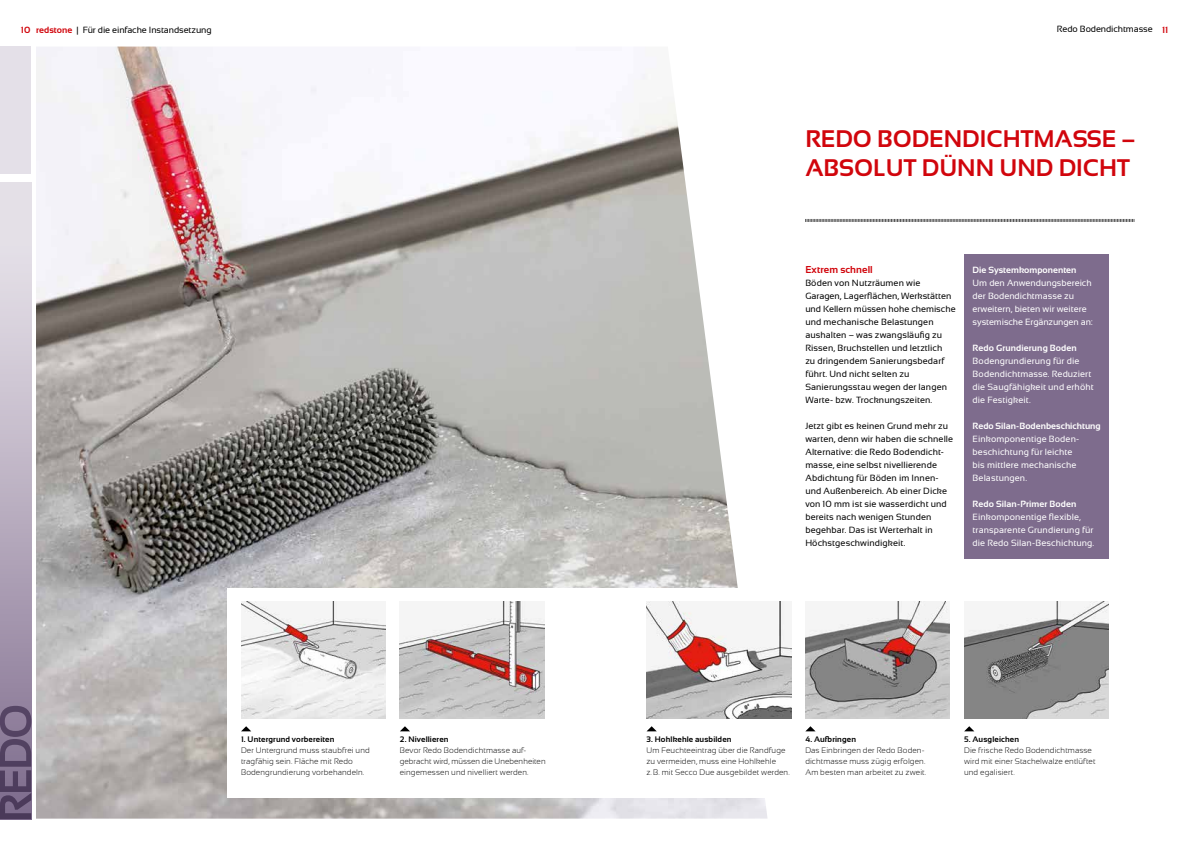
<style>
.page{position:relative;width:1191px;height:842px;background:#fff}
.page>*{position:absolute;margin:0;border:0;box-sizing:border-box;transform-origin:0 0}
.t1{font:700 24px/28.8px "Sansation";color:#d1050c}
.t2{font:700 10px "Sansation";letter-spacing:.01em;color:#d1050c}
.t3{font:9px/13px "Sansation";letter-spacing:.01em;color:#000}
.t4{font:9px/13px "Sansation";letter-spacing:.01em;color:#fff}
.t5{font:700 9px "Sansation";letter-spacing:.005em;color:#fff}
.t6{font:9px "Sansation";letter-spacing:-.01em;color:#000}
.t7{font:700 9px "Sansation";color:#d1050c}
.t8{font:300 8px/11px "Sansation";letter-spacing:.015em;color:#000}
.t9{font:700 8px "Sansation";letter-spacing:.015em;color:#000}
.s1{font-weight:700;color:#d1050c}
</style>
<div class="page">
<svg style="left:0;top:182px;width:31px;height:524px;background:#c2b8c8"></svg>
<div style="left:0;top:47px;width:31px;height:127px;background:#e4e0e8"></div>
<svg style="left:0;top:706px;width:31px;height:113px;background:#6b5a79"></svg>
<img style="left:36px;top:47px;width:731px;height:772px">
<div style="left:964px;top:254px;width:144px;height:305px;background:#7e6c8d"></div>
<svg style="left:805px;top:219px;width:329px;height:3px"></svg>
<div style="left:227px;top:588px;width:881px;height:210px;background:#fff"></div>
<img style="left:964px;top:601px;width:144px;height:117px">
<img style="left:241px;top:601px;width:145px;height:117px">
<img style="left:400px;top:601px;width:144px;height:117px">
<svg style="left:964px;top:726px;width:10px;height:5px"></svg>
<svg style="left:241px;top:726px;width:10px;height:5px"></svg>
<svg style="left:400px;top:726px;width:10px;height:5px"></svg>
<img style="left:646px;top:601px;width:145px;height:117px">
<svg style="left:647px;top:726px;width:10px;height:5px"></svg>
<img style="left:805px;top:601px;width:145px;height:117px">
<svg style="left:806px;top:726px;width:9px;height:5px"></svg>
<p class="t6" style="left:21px;top:24px;width:192px"><span class="s1">10 redstone</span> | Für die einfache Instandsetzung</p>
<p class="t7" style="left:1162px;top:24px;width:8px">11</p>
<p class="t6" style="left:1057px;top:24px;width:97px">Redo Bodendichtmasse</p>
<h1 class="t1" style="left:805px;top:124px;width:332px">REDO BODENDICHTMASSE –<br>ABSOLUT DÜNN UND DICHT</h1>
<p class="t9" style="left:241px;top:734px;width:95px">1. Untergrund vorbereiten</p>
<p class="t8" style="left:241px;top:744px;width:130px">Der Untergrund muss staubfrei und tragfähig sein. Fläche mit Redo<br>Bodengrundierung vorbehandeln.</p>
<p class="t9" style="left:400px;top:734px;width:50px">2. Nivellieren</p>
<p class="t8" style="left:400px;top:744px;width:147px">Bevor Redo Bodendichtmasse auf&shy;gebracht wird, müssen die Unebenheiten eingemessen und nivelliert werden.</p>
<p class="t2" style="left:805px;top:264px;width:69px">Extrem schnell</p>
<p class="t3" style="left:805px;top:276px;width:152px">Böden von Nutzräumen wie<br>Garagen, Lagerflächen, Werkstätten und Kellern müssen hohe chemische und mechanische Belastungen aushalten – was zwangsläufig zu<br>Rissen, Bruchstellen und letztlich<br>zu dringendem Sanierungsbedarf führt. Und nicht selten zu<br>Sanierungsstau wegen der langen<br>Warte- bzw. Trocknungszeiten.</p>
<p class="t3" style="left:805px;top:419px;width:149px">Jetzt gibt es keinen Grund mehr zu warten, denn wir haben die schnelle<br>Alternative: die Redo Bodendicht&shy;masse, eine selbst nivellierende<br>Abdichtung für Böden im Innen&shy;und Außenbereich. Ab einer Dicke von 10 mm ist sie wasserdicht und bereits nach wenigen Stunden begehbar. Das ist Werterhalt in<br>Höchstgeschwindigkeit.</p>
<p class="t5" style="left:972px;top:265px;width:105px">Die Systemkomponenten</p>
<p class="t4" style="left:972px;top:276px;width:122px">Um den Anwendungsbereich der Bodendichtmasse zu erweitern, bieten wir weitere systemische Ergänzungen an:</p>
<p class="t5" style="left:972px;top:343px;width:106px">Redo Grundierung Boden</p>
<p class="t4" style="left:972px;top:354px;width:123px">Bodengrundierung für die<br>Bodendichtmasse. Reduziert die Saugfähigkeit und erhöht die Festigkeit.</p>
<p class="t5" style="left:972px;top:421px;width:130px">Redo Silan-Bodenbeschichtung</p>
<p class="t4" style="left:972px;top:432px;width:108px">Einkomponentige Boden&shy;beschichtung für leichte bis mittlere mechanische<br>Belastungen.</p>
<p class="t5" style="left:972px;top:499px;width:105px">Redo Silan-Primer Boden</p>
<p class="t4" style="left:972px;top:510px;width:123px">Einkomponentige flexible, transparente Grundierung für die Redo Silan-Beschichtung.</p>
<p class="t9" style="left:646px;top:734px;width:86px">3. Hohlkehle ausbilden</p>
<p class="t8" style="left:646px;top:744px;width:145px">Um Feuchteeintrag über die Randfuge zu vermeiden, muss eine Hohlkehle z.B. mit Secco Due ausgebildet werden.</p>
<p class="t9" style="left:805px;top:734px;width:52px">4. Aufbringen</p>
<p class="t8" style="left:805px;top:744px;width:122px">Das Einbringen der Redo Boden&shy;dichtmasse muss zügig erfolgen.<br>Am besten man arbeitet zu zweit.</p>
<p class="t9" style="left:964px;top:734px;width:56px">5. Ausgleichen</p>
<p class="t8" style="left:964px;top:744px;width:133px">Die frische Redo Bodendichtmasse wird mit einer Stachelwalze entlüftet und egalisiert.</p>
</div>
